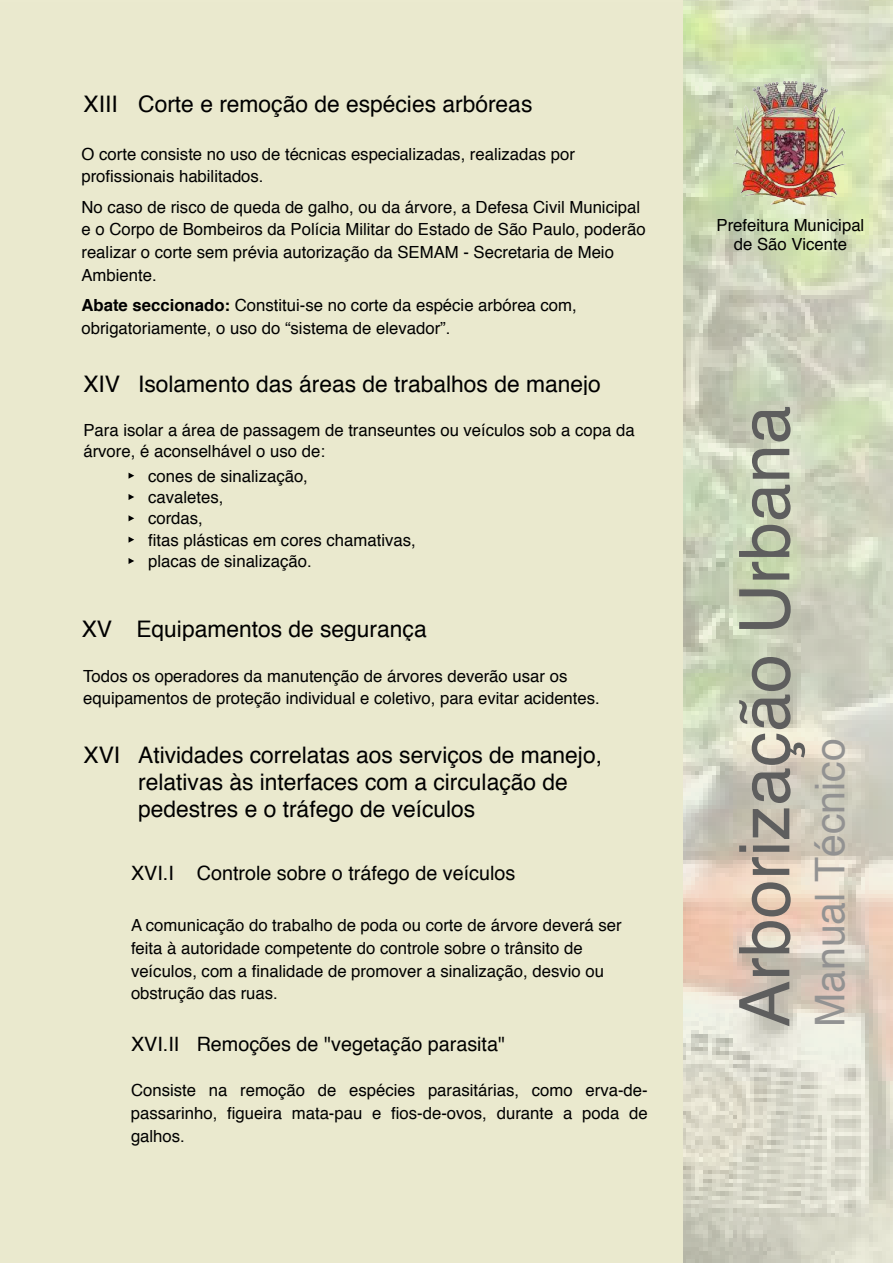
<style>
.page{position:relative;width:893px;height:1263px;background:#eae9ce}
.page>*{position:absolute;margin:0;border:0;box-sizing:border-box;transform-origin:0 0}
.t1{font:69.9px "Helvetica";color:#5e5e5e}
.t2{font:41.1px "Helvetica";color:#929292}
.t3{font:22.8px/27.3px "Helvetica";color:#000}
.t4{font:19.8px "Helvetica";color:#000}
.t5{font:16.65px/22.6px "Helvetica";color:#000}
.s1{font-weight:700}
</style>
<div class="page">
<img style="left:683px;top:0;width:210px;height:1263px">
<svg style="left:129px;top:473px;width:5px;height:6px"></svg>
<svg style="left:129px;top:494px;width:5px;height:6px"></svg>
<svg style="left:129px;top:515px;width:5px;height:6px"></svg>
<svg style="left:129px;top:537px;width:5px;height:6px"></svg>
<svg style="left:129px;top:558px;width:5px;height:6px"></svg>
<img style="left:730px;top:79px;width:120px;height:130px">
<h3 class="t3" style="left:84px;top:91px;width:450px">XIII Corte e remoção de espécies arbóreas</h3>
<p class="t5" style="left:81px;top:143px;width:495px">O corte consiste no uso de técnicas especializadas, realizadas por profissionais habilitados.</p>
<p class="t5" style="left:81px;top:196px;width:566px">No caso de risco de queda de galho, ou da árvore, a Defesa Civil Municipal e o Corpo de Bombeiros da Polícia Militar do Estado de São Paulo, poderão realizar o corte sem prévia autorização da SEMAM - Secretaria de Meio Ambiente.</p>
<p class="t5" style="left:81px;top:294px;width:497px"><span class="s1">Abate seccionado:</span> Constitui-se no corte da espécie arbórea com, obrigatoriamente, o uso do “sistema de elevador”.</p>
<h3 class="t3" style="left:83px;top:371px;width:519px">XIV Isolamento das áreas de trabalhos de manejo</h3>
<p class="t5" style="left:83px;top:420px;width:553px;line-height:21.3px">Para isolar a área de passagem de transeuntes ou veículos sob a copa da árvore, é aconselhável o uso de:</p>
<p class="t5" style="left:148px;top:466px;width:269px;line-height:21.3px">cones de sinalização,<br>cavaletes,<br>cordas,<br>fitas plásticas em cores chamativas, placas de sinalização.</p>
<h3 class="t3" style="left:82px;top:616px;width:346px">XV Equipamentos de segurança</h3>
<p class="t5" style="left:83px;top:666px;width:518px;line-height:21.3px">Todos os operadores da manutenção de árvores deverão usar os equipamentos de proteção individual e coletivo, para evitar acidentes.</p>
<h3 class="t3" style="left:138px;top:742px;width:465px;text-indent:-55px">XVI Atividades correlatas aos serviços de manejo, relativas às interfaces com a circulação de pedestres e o tráfego de veículos</h3>
<p class="t4" style="left:131px;top:857px;width:386px">XVI.I Controle sobre o tráfego de veículos</p>
<p class="t5" style="left:131px;top:914px;width:492px">A comunicação do trabalho de poda ou corte de árvore deverá ser feita à autoridade competente do controle sobre o trânsito de veículos, com a finalidade de promover a sinalização, desvio ou obstrução das ruas.</p>
<p class="t4" style="left:131px;top:1029px;width:376px">XVI.II Remoções de "vegetação parasita"</p>
<p class="t5" style="left:131px;top:1079px;width:518px;text-align:justify">Consiste na remoção de espécies parasitárias, como erva-de&shy;passarinho, figueira mata-pau e fios-de-ovos, durante a poda de galhos.</p>
<p class="t5" style="left:717px;top:215px;width:149px;line-height:19.8px;text-align:center">Prefeitura Municipal de São Vicente</p>
<h1 class="t1" style="left:711px;top:1027px;width:623px;rotate:-90deg">Arborização Urbana</h1>
<h2 class="t2" style="left:798px;top:1027px;width:291px;rotate:-90deg">Manual Técnico</h2>
</div>
